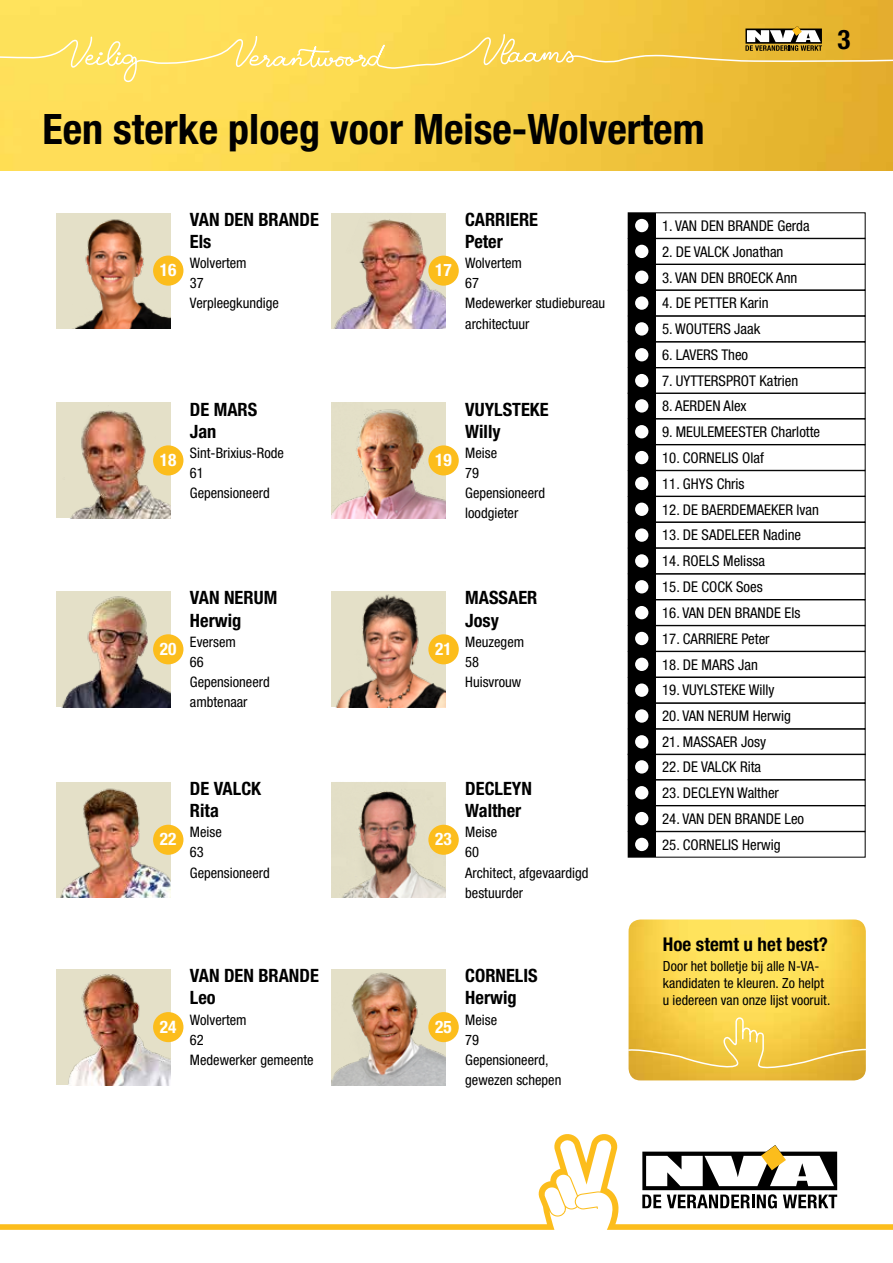
<style>
.page{position:relative;width:893px;height:1263px;background:#fff}
.page>*{position:absolute;margin:0;border:0;box-sizing:border-box;transform-origin:0 0}
.t1{font:700 condensed 42px "Helvetica Neue LT Std";color:#000}
.t2{font:700 condensed 27px "Helvetica Neue LT Std";color:#000}
.t3{font:700 condensed 19.05px "Helvetica Neue LT Std";color:#000}
.t4{font:700 condensed 18.3px/22px "Helvetica Neue LT Std";color:#000}
.t5{font:700 condensed 17.25px "Helvetica Neue LT Std";color:#fff}
.t6{font:condensed 14.85px "Helvetica Neue LT Std";color:#000}
.t7{font:condensed 14.4px/20.2px "Helvetica Neue LT Std";color:#000}
.t8{font:condensed 13.95px/16.8px "Helvetica Neue LT Std";color:#000}
</style>
<div class="page">
<img style="left:0;top:0;width:893px;height:170px">
<svg style="left:0;top:26px;width:893px;height:56px;background:#f3d053"></svg>
<svg style="left:0;top:1134px;width:893px;height:96px"></svg>
<svg style="left:642px;top:1145px;width:195px;height:63px"></svg>
<img style="left:629px;top:919px;width:237px;height:161px">
<svg style="left:628px;top:1017px;width:238px;height:54px;background:#eec444"></svg>
<svg style="left:628px;top:212px;width:237px;height:645px"></svg>
<img style="left:56px;top:213px;width:114px;height:116px">
<div style="left:153px;top:256px;width:30px;height:30px;background:#fcbd1c;border-radius:50%"></div>
<img style="left:331px;top:213px;width:115px;height:116px">
<div style="left:428px;top:256px;width:31px;height:30px;background:#fcbd1c;border-radius:50%"></div>
<div style="left:56px;top:402px;width:114px;height:116px;background:#e4e0c8"></div>
<img style="left:71px;top:410px;width:99px;height:108px">
<div style="left:153px;top:445px;width:30px;height:30px;background:#fcbd1c;border-radius:50%"></div>
<img style="left:331px;top:402px;width:115px;height:116px">
<div style="left:428px;top:445px;width:31px;height:30px;background:#fcbd1c;border-radius:50%"></div>
<img style="left:56px;top:591px;width:114px;height:116px">
<div style="left:153px;top:634px;width:30px;height:30px;background:#fcbd1c;border-radius:50%"></div>
<img style="left:331px;top:591px;width:115px;height:116px">
<div style="left:428px;top:634px;width:31px;height:30px;background:#fcbd1c;border-radius:50%"></div>
<img style="left:56px;top:782px;width:114px;height:116px">
<div style="left:153px;top:825px;width:30px;height:30px;background:#fcbd1c;border-radius:50%"></div>
<img style="left:331px;top:782px;width:115px;height:116px">
<div style="left:428px;top:825px;width:31px;height:30px;background:#fcbd1c;border-radius:50%"></div>
<img style="left:56px;top:969px;width:114px;height:116px">
<div style="left:153px;top:1012px;width:30px;height:30px;background:#fcbd1c;border-radius:50%"></div>
<img style="left:331px;top:969px;width:115px;height:116px">
<div style="left:428px;top:1012px;width:31px;height:30px;background:#fcbd1c;border-radius:50%"></div>
<h2 class="t2" style="left:837px;top:23px;width:14px">3</h2>
<h1 class="t1" style="left:43px;top:104px;width:663px">Een sterke ploeg voor Meise-Wolvertem</h1>
<p class="t5" style="left:160px;top:260px;width:18px">16</p>
<p class="t4" style="left:190px;top:208px;width:130px">VAN DEN BRANDE<br>Els</p>
<p class="t7" style="left:190px;top:253px;width:90px">Wolvertem<br>37<br>Verpleegkundige</p>
<p class="t5" style="left:160px;top:449px;width:18px">18</p>
<p class="t4" style="left:190px;top:398px;width:69px">DE MARS<br>Jan</p>
<p class="t7" style="left:190px;top:442px;width:95px">Sint-Brixius-Rode<br>61<br>Gepensioneerd</p>
<p class="t5" style="left:160px;top:638px;width:18px">20</p>
<p class="t4" style="left:190px;top:587px;width:89px">VAN NERUM<br>Herwig</p>
<p class="t7" style="left:190px;top:631px;width:81px">Eversem<br>66<br>Gepensioneerd ambtenaar</p>
<p class="t5" style="left:160px;top:829px;width:18px">22</p>
<p class="t4" style="left:190px;top:777px;width:73px">DE VALCK<br>Rita</p>
<p class="t7" style="left:190px;top:822px;width:81px">Meise<br>63<br>Gepensioneerd</p>
<p class="t5" style="left:435px;top:260px;width:18px">17</p>
<p class="t4" style="left:465px;top:208px;width:74px">CARRIERE<br>Peter</p>
<p class="t7" style="left:465px;top:253px;width:142px">Wolvertem<br>67<br>Medewerker studiebureau architectuur</p>
<p class="t5" style="left:435px;top:449px;width:18px">19</p>
<p class="t4" style="left:465px;top:398px;width:85px">VUYLSTEKE<br>Willy</p>
<p class="t7" style="left:465px;top:442px;width:81px">Meise<br>79<br>Gepensioneerd loodgieter</p>
<p class="t5" style="left:435px;top:638px;width:18px">21</p>
<p class="t4" style="left:465px;top:587px;width:74px">MASSAER<br>Josy</p>
<p class="t7" style="left:465px;top:631px;width:60px">Meuzegem<br>58<br>Huisvrouw</p>
<p class="t5" style="left:435px;top:829px;width:18px">23</p>
<p class="t4" style="left:465px;top:777px;width:68px">DECLEYN<br>Walther</p>
<p class="t7" style="left:465px;top:822px;width:125px">Meise<br>60<br>Architect, afgevaardigd bestuurder</p>
<p class="t6" style="left:662px;top:217px;width:149px">1. VAN DEN BRANDE Gerda</p>
<p class="t6" style="left:662px;top:243px;width:123px">2. DE VALCK Jonathan</p>
<p class="t6" style="left:662px;top:269px;width:137px">3. VAN DEN BROECK Ann</p>
<p class="t6" style="left:662px;top:294px;width:108px">4. DE PETTER Karin</p>
<p class="t6" style="left:662px;top:320px;width:100px">5. WOUTERS Jaak</p>
<p class="t6" style="left:662px;top:346px;width:88px">6. LAVERS Theo</p>
<p class="t6" style="left:662px;top:372px;width:138px">7. UYTTERSPROT Katrien</p>
<p class="t6" style="left:662px;top:397px;width:86px">8. AERDEN Alex</p>
<p class="t6" style="left:662px;top:423px;width:160px">9. MEULEMEESTER Charlotte</p>
<p class="t6" style="left:662px;top:449px;width:103px">10. CORNELIS Olaf</p>
<p class="t6" style="left:662px;top:475px;width:84px">11. GHYS Chris</p>
<p class="t6" style="left:662px;top:501px;width:158px">12. DE BAERDEMAEKER Ivan</p>
<p class="t6" style="left:662px;top:526px;width:141px">13. DE SADELEER Nadine</p>
<p class="t6" style="left:662px;top:552px;width:104px">14. ROELS Melissa</p>
<p class="t6" style="left:662px;top:578px;width:102px">15. DE COCK Soes</p>
<p class="t6" style="left:662px;top:604px;width:140px">16. VAN DEN BRANDE Els</p>
<p class="t6" style="left:662px;top:630px;width:109px">17. CARRIERE Peter</p>
<p class="t6" style="left:662px;top:656px;width:97px">18. DE MARS Jan</p>
<p class="t6" style="left:662px;top:682px;width:114px">19. VUYLSTEKE Willy</p>
<p class="t6" style="left:662px;top:707px;width:130px">20. VAN NERUM Herwig</p>
<p class="t6" style="left:662px;top:733px;width:105px">21. MASSAER Josy</p>
<p class="t6" style="left:662px;top:758px;width:100px">22. DE VALCK Rita</p>
<p class="t6" style="left:662px;top:784px;width:118px">23. DECLEYN Walther</p>
<p class="t6" style="left:662px;top:810px;width:144px">24. VAN DEN BRANDE Leo</p>
<p class="t6" style="left:662px;top:836px;width:120px">25. CORNELIS Herwig</p>
<p class="t5" style="left:160px;top:1016px;width:18px">24</p>
<p class="t4" style="left:190px;top:964px;width:130px">VAN DEN BRANDE<br>Leo</p>
<p class="t7" style="left:190px;top:1009px;width:125px">Wolvertem<br>62<br>Medewerker gemeente</p>
<p class="t5" style="left:435px;top:1016px;width:18px">25</p>
<p class="t4" style="left:465px;top:964px;width:74px">CORNELIS<br>Herwig</p>
<p class="t7" style="left:465px;top:1009px;width:98px">Meise<br>79<br>Gepensioneerd, gewezen schepen</p>
<p class="t3" style="left:663px;top:933px;width:167px">Hoe stemt u het best?</p>
<p class="t8" style="left:663px;top:958px;width:169px">Door het bolletje bij alle N-VA&shy;kandidaten te kleuren. Zo helpt u iedereen van onze lijst vooruit.</p>
</div>
